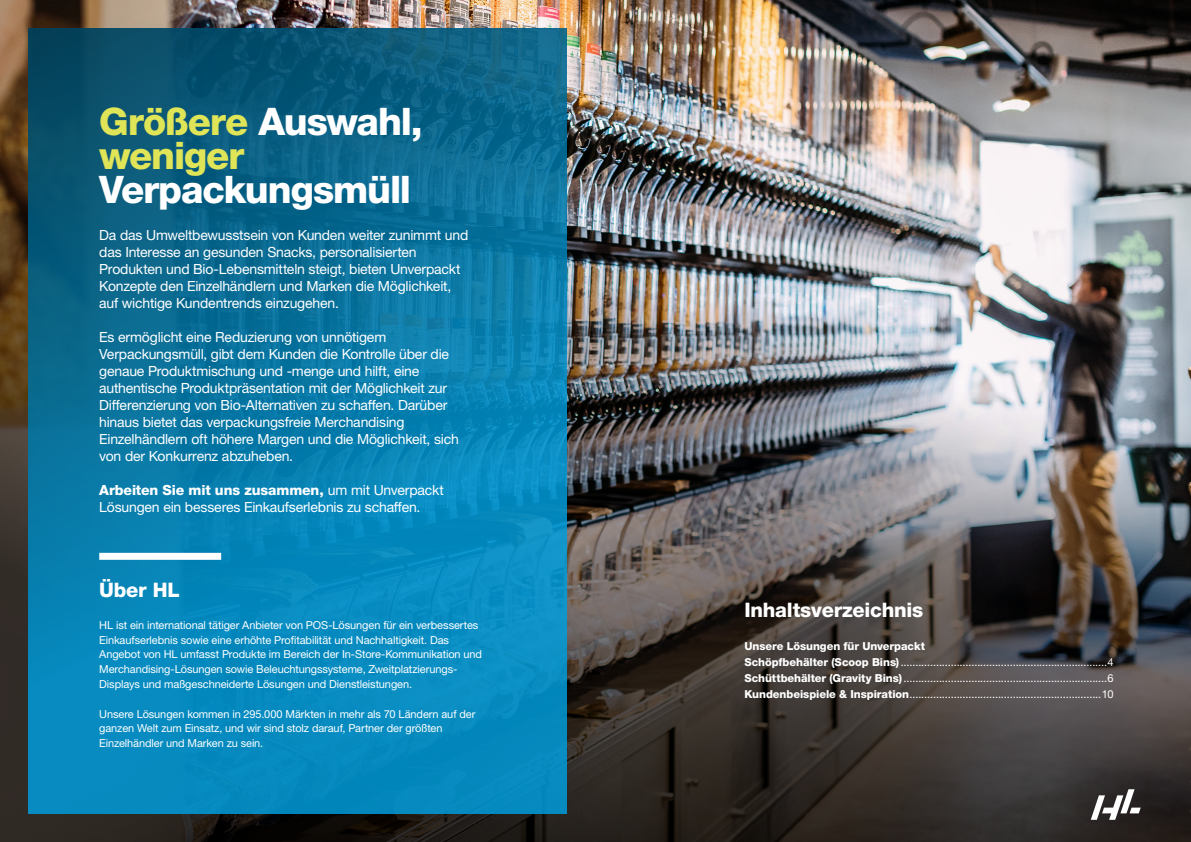
<style>
.page{position:relative;width:1191px;height:842px;background:#fff}
.page>*{position:absolute;margin:0;border:0;box-sizing:border-box;transform-origin:0 0}
.BEA_Concept_Body_tex{font:800 38px/34px "Helvetica Neue LTW1 G";letter-spacing:-.03em;color:#fff}
.Concept_small_Headli{font:800 20px "Helvetica Neue LTW1 G";letter-spacing:-.01em;color:#fff}
.intro{font:14px/17px "Helvetica Neue LTW1 G";letter-spacing:-.015em;color:#fff}
.bröd_indrag{font:11px/14.8px "Helvetica Neue LTW1 G";letter-spacing:-.01em;color:#fff}
.LEVEL_5_INDEX_TOC{font:11px "Helvetica Neue LTW1 G";color:#fff}
.LEVEL_5_INDEX_TOC-2{font:800 11px "Helvetica Neue LTW1 G";letter-spacing:-.005em;color:#fff}
.s1{color:#e0e457}
.s2{font-weight:800}
</style>
<div class="page">
<img style="left:0;top:0;width:1191px;height:842px">
<img style="left:503px;top:389px;width:688px;height:453px">
<svg style="left:28px;top:28px;width:539px;height:786px;background:#0877a4"></svg>
<svg style="left:1090px;top:789px;width:51px;height:31px"></svg>
<div style="left:99px;top:553px;width:122px;height:7px;background:#fff"></div>
<p class="BEA_Concept_Body_tex" style="left:99px;top:105px;width:325px"><span class="s1">Größere</span> Auswahl,</p>
<p class="BEA_Concept_Body_tex" style="left:99px;top:139px;width:313px"><span class="s1">weniger<br></span>Verpackungsmüll</p>
<p class="intro" style="left:99px;top:226px;width:370px">Da das Umweltbewusstsein von Kunden weiter zunimmt und das Interesse an gesunden Snacks, personalisierten Produkten und Bio-Lebensmitteln steigt, bieten Unverpackt Konzepte den Einzelhändlern und Marken die Möglichkeit, auf wichtige Kundentrends einzugehen.</p>
<p class="intro" style="left:99px;top:328px;width:361px">Es ermöglicht eine Reduzierung von unnötigem Verpackungsmüll, gibt dem Kunden die Kontrolle über die genaue Produktmischung und -menge und hilft, eine authentische Produktpräsentation mit der Möglichkeit zur Differenzierung von Bio-Alternativen zu schaffen. Darüber hinaus bietet das verpackungsfreie Merchandising Einzelhändlern oft höhere Margen und die Möglichkeit, sich von der Konkurrenz abzuheben.</p>
<p class="intro" style="left:99px;top:481px;width:346px"><span class="s2">Arbeiten Sie mit uns zusammen,</span> um mit Unverpackt<br>Lösungen ein besseres Einkaufserlebnis zu schaffen.</p>
<p class="Concept_small_Headli" style="left:99px;top:578px;width:82px">Über HL</p>
<p class="bröd_indrag" style="left:99px;top:617px;width:384px">HL ist ein international tätiger Anbieter von POS-Lösungen für ein verbessertes Einkaufserlebnis sowie eine erhöhte Profitabilität und Nachhaltigkeit. Das Angebot von HL umfasst Produkte im Bereich der In-Store-Kommunikation und Merchandising-Lösungen sowie Beleuchtungssysteme, Zweitplatzierungs-Displays und maßgeschneiderte Lösungen und Dienstleistungen.</p>
<p class="bröd_indrag" style="left:99px;top:706px;width:378px">Unsere Lösungen kommen in 295.000 Märkten in mehr als 70 Ländern auf der ganzen Welt zum Einsatz, und wir sind stolz darauf, Partner der größten<br>Einzelhändler und Marken zu sein.</p>
<p class="Concept_small_Headli" style="left:744px;top:598px;width:180px">Inhaltsverzeichnis</p>
<p class="LEVEL_5_INDEX_TOC-2" style="left:744px;top:639px;width:182px">Unsere Lösungen für Unverpackt</p>
<p class="LEVEL_5_INDEX_TOC" style="left:744px;top:655px;width:370px"><span class="s2">Schöpfbehälter (Scoop Bins)</span>......................................................................4</p>
<p class="LEVEL_5_INDEX_TOC" style="left:744px;top:671px;width:370px"><span class="s2">Schüttbehälter (Gravity Bins)</span>.....................................................................6</p>
<p class="LEVEL_5_INDEX_TOC" style="left:744px;top:687px;width:371px"><span class="s2">Kundenbeispiele &amp; Inspiration</span>.................................................................10</p>
</div>
